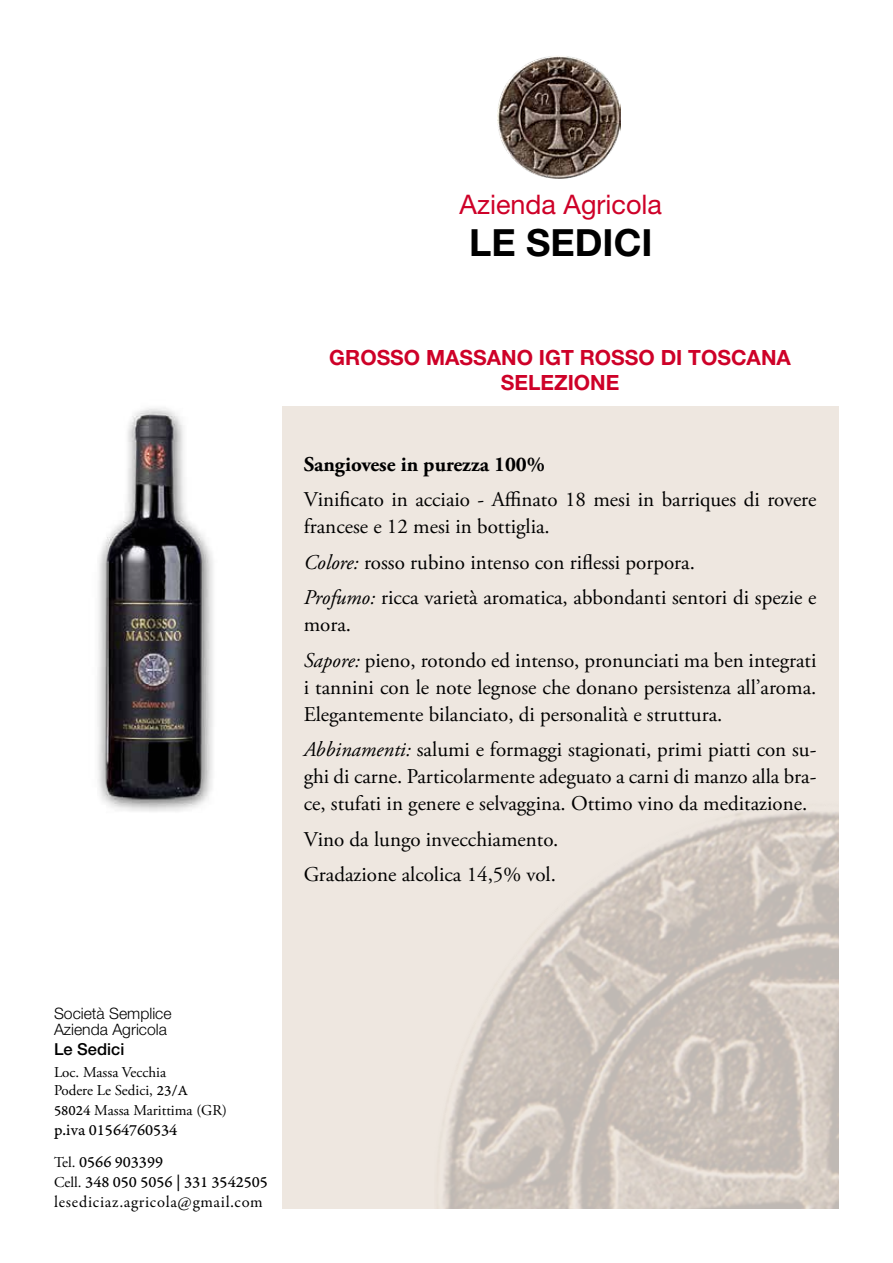
<style>
.page{position:relative;width:893px;height:1263px;background:#fff}
.page>*{position:absolute;margin:0;border:0;box-sizing:border-box;transform-origin:0 0}
.t1{font:700 37.5px "Helvetica Neue LT Std";color:#000}
.t2{font:27px "Helvetica Neue LT Std";color:#ce0128}
.t3{font:21px/27px "Adobe Garamond Pro";color:#000}
.t4{font:700 21px/25.2px "Helvetica Neue LT Std";color:#ce0128;text-align:center}
.t5{font:700 21px "Adobe Garamond Pro";color:#000}
.t6{font:16.5px/32.5px "Garamond Premr Pro Capt";color:#000}
.t7{font:16.5px "Garamond Premr Pro";letter-spacing:.04em;color:#000}
.t8{font:500 16.5px "Helvetica Neue LT Std";color:#000}
.t9{font:300 15.75px/16.5px "Helvetica Neue LT Std";color:#000}
.t10{font:15px/18px "Adobe Garamond Pro";color:#000}
.s1{font-style:italic}
.s2{font-family:"Garamond Premr Pro Capt"}
.s3{font-family:"Adobe Garamond Pro";font-size:15px}
</style>
<div class="page">
<div style="left:283px;top:406px;width:556px;height:803px;background:#eee7e0"></div>
<img style="left:443px;top:812px;width:396px;height:397px">
<img style="left:97px;top:408px;width:116px;height:404px">
<img style="left:497px;top:56px;width:123px;height:123px">
<p class="t2" style="left:460px;top:188px;width:204px">Azienda Agricola</p>
<h1 class="t1" style="left:469px;top:219px;width:185px">LE SEDICI</h1>
<p class="t4" style="left:329px;top:345px;width:463px">GROSSO MASSANO IGT ROSSO DI TOSCANA<br>SELEZIONE</p>
<p class="t5" style="left:304px;top:452px;width:243px">Sangiovese in purezza 100%</p>
<p class="t3" style="left:304px;top:487px;width:514px">Vinificato in acciaio - Affinato 18 mesi in barriques di rovere francese e 12 mesi in bottiglia.</p>
<p class="t3" style="left:304px;top:545px;width:514px;line-height:35.5px"><span class="s1">Colore:</span> rosso rubino intenso con riflessi porpora.<br><span class="s1">Profumo:</span> ricca varietà aromatica, abbondanti sentori di spezie e</p>
<p class="t3" style="left:304px;top:607px;width:514px;line-height:35.5px">mora.<br><span class="s1">Sapore:</span> pieno, rotondo ed intenso, pronunciati ma ben integrati</p>
<p class="t3" style="left:304px;top:674px;width:514px">i tannini con le note legnose che donano persistenza all’aroma.<br>Elegantemente bilanciato, di personalità e struttura.</p>
<p class="t3" style="left:304px;top:737px;width:514px;text-align:justify"><span class="s1">Abbinamenti:</span> salumi e formaggi stagionati, primi piatti con su&shy;ghi di carne. Particolarmente adeguato a carni di manzo alla bra&shy;ce, stufati in genere e selvaggina. Ottimo vino da meditazione.</p>
<p class="t3" style="left:304px;top:822px;width:256px;line-height:35.5px">Vino da lungo invecchiamento.<br>Gradazione alcolica 14,5% vol.</p>
<p class="t9" style="left:54px;top:1004px;width:119px">Società Semplice<br>Azienda Agricola</p>
<p class="t8" style="left:54px;top:1039px;width:72px">Le Sedici</p>
<p class="t10" style="left:54px;top:1064px;width:135px">Loc. Massa Vecchia<br>Podere Le Sedici, <span class="s2">23/A</span></p>
<p class="t10" style="left:54px;top:1102px;width:174px"><span class="s2">58024</span> Massa Marittima (GR)</p>
<p class="t6" style="left:54px;top:1114px;width:125px">p.iva 01564760534<br><span class="s3">Tel.</span> 0566 903399</p>
<p class="t6" style="left:54px;top:1166px;width:215px"><span class="s3">Cell.</span> 348 050 5056 | 331 3542505</p>
<p class="t7" style="left:54px;top:1192px;width:210px">lesediciaz.agricola@gmail.com</p>
</div>
